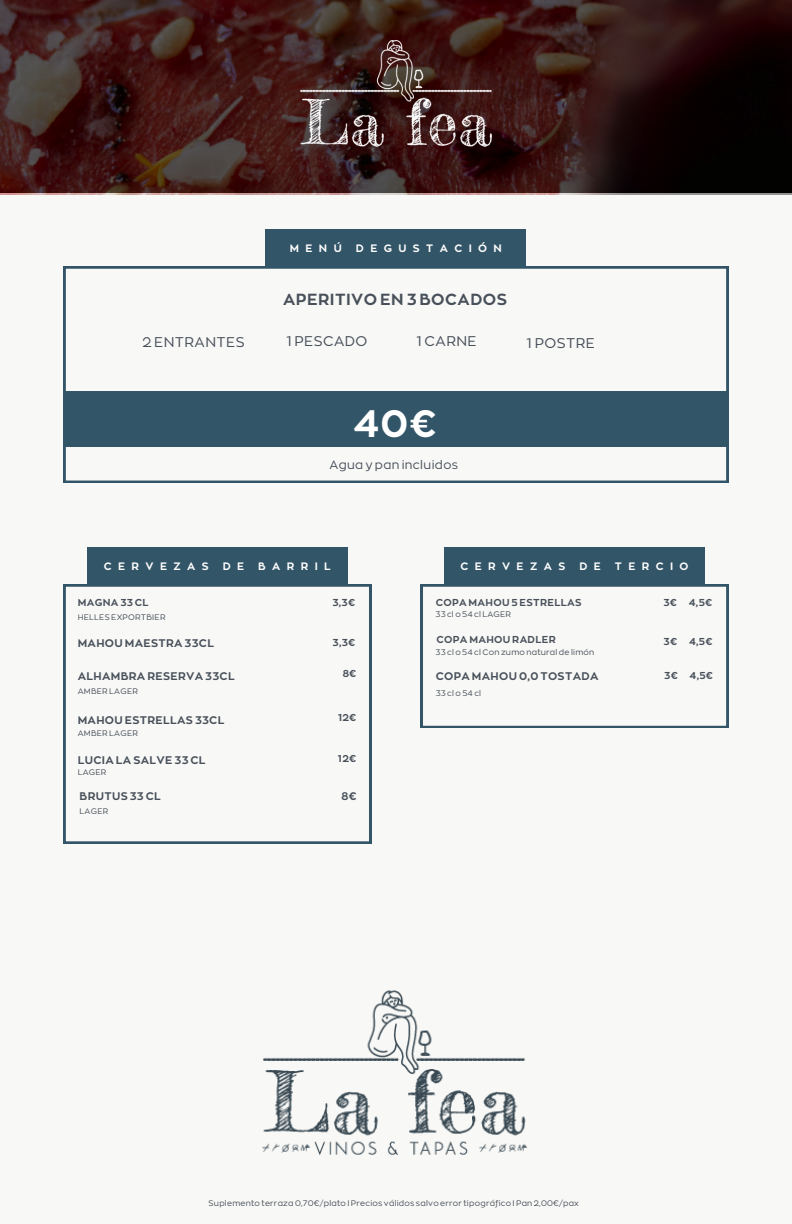
<style>
.page{position:relative;width:792px;height:1224px;background:#f8f8f6}
.page>*{position:absolute;margin:0;border:0;box-sizing:border-box;transform-origin:0 0}
.t1{font:38px "RTL Corporative Bold";color:#fff}
.t2{font:16px "RTL Corporative Bold";letter-spacing:.03em;color:#48505a}
.t3{font:14px "RTL Corporative Regular";letter-spacing:.03em;color:#48505a}
.t4{font:12px "RTL Corporative Regular";letter-spacing:.03em;color:#48505a}
.t5{font:11px "RTL Corporative Bold";letter-spacing:.03em;color:#48505a}
.t6{font:10.7px "RTL Corporative Bold";letter-spacing:.6em;color:#fff}
.t7{font:10px "RTL Corporative Bold";letter-spacing:.03em;color:#48505a}
.t8{font:8px "RTL Corporative Regular";letter-spacing:.03em;color:#48505a}
.t9{font:8px "RTL Corporative Regular";letter-spacing:.105em;color:#48505a}
</style>
<div class="page">
<img style="left:0;top:0;width:792px;height:195px">
<div style="left:87px;top:547px;width:261px;height:37px;background:#335568"></div>
<svg style="left:64px;top:584px;width:307px;height:259px"></svg>
<div style="left:444px;top:547px;width:261px;height:37px;background:#335568"></div>
<svg style="left:421px;top:584px;width:307px;height:144px"></svg>
<img style="left:300px;top:40px;width:192px;height:106px">
<div style="left:265px;top:229px;width:261px;height:37px;background:#335568"></div>
<svg style="left:64px;top:266px;width:664px;height:216px"></svg>
<div style="left:64px;top:391px;width:664px;height:55px;background:#335568"></div>
<img style="left:262px;top:990px;width:266px;height:165px">
<h6 class="t6" style="left:290px;top:241px;width:53px">MENÚ</h6>
<h6 class="t6" style="left:356px;top:241px;width:148px">DEGUSTACIÓN</h6>
<p class="t2" style="left:283px;top:288px;width:226px">APERITIVO EN 3 BOCADOS</p>
<h6 class="t3" style="left:143px;top:332px;width:104px">2 ENTRANTES</h6>
<h6 class="t3" style="left:287px;top:332px;width:82px">1 PESCADO</h6>
<h6 class="t3" style="left:417px;top:332px;width:62px">1 CARNE</h6>
<p class="t3" style="left:527px;top:333px;width:70px">1 POSTRE</p>
<h6 class="t1" style="left:354px;top:398px;width:84px">40€</h6>
<h6 class="t4" style="left:330px;top:457px;width:130px">Agua y pan incluidos</h6>
<p class="t6" style="left:104px;top:559px;width:106px">CERVEZAS</p>
<p class="t6" style="left:223px;top:559px;width:23px">D E</p>
<p class="t6" style="left:258px;top:559px;width:74px">BARRIL</p>
<p class="t7" style="left:78px;top:596px;width:72px">MAGNA 33 CL</p>
<h1 class="t7" style="left:332px;top:596px;width:24px">3,3€</h1>
<p class="t7" style="left:333px;top:636px;width:24px">3,3€</p>
<h6 class="t7" style="left:343px;top:667px;width:15px">8€</h6>
<h6 class="t7" style="left:338px;top:711px;width:20px">12€</h6>
<p class="t7" style="left:338px;top:752px;width:20px">12€</p>
<p class="t8" style="left:78px;top:611px;width:89px">HELLES EXPORTBIER</p>
<h6 class="t5" style="left:78px;top:636px;width:138px">MAHOU MAESTRA 33CL</h6>
<p class="t5" style="left:78px;top:668px;width:158px">ALHAMBRA RESERVA 33CL</p>
<p class="t5" style="left:78px;top:712px;width:148px">MAHOU ESTRELLAS 33CL</p>
<h6 class="t8" style="left:78px;top:685px;width:62px">AMBER LAGER</h6>
<h4 class="t8" style="left:78px;top:728px;width:62px">AMBER LAGER</h4>
<h4 class="t8" style="left:78px;top:767px;width:30px">LAGER</h4>
<p class="t5" style="left:78px;top:753px;width:129px">LUCIA LA SALVE 33 CL</p>
<h2 class="t5" style="left:80px;top:789px;width:83px">BRUTUS 33 CL</h2>
<p class="t8" style="left:80px;top:806px;width:30px">LAGER</p>
<p class="t5" style="left:341px;top:789px;width:17px">8€</p>
<h6 class="t6" style="left:460px;top:559px;width:106px">CERVEZAS</h6>
<h6 class="t6" style="left:579px;top:559px;width:23px">D E</h6>
<h6 class="t6" style="left:615px;top:559px;width:75px">TERCIO</h6>
<h4 class="t7" style="left:436px;top:596px;width:147px">COPA MAHOU 5 ESTRELLAS</h4>
<h6 class="t7" style="left:437px;top:633px;width:121px">COPA MAHOU RADLER</h6>
<h4 class="t5" style="left:436px;top:669px;width:164px">COPA MAHOU 0,0 TOSTADA</h4>
<p class="t7" style="left:664px;top:596px;width:15px">3€</p>
<h6 class="t7" style="left:689px;top:596px;width:25px">4,5€</h6>
<p class="t8" style="left:436px;top:609px;width:77px">33 cl o 54 cl LAGER</p>
<h6 class="t8" style="left:436px;top:647px;width:160px">33 cl o 54 cl Con zumo natural de limón</h6>
<h4 class="t9" style="left:436px;top:688px;width:47px">33clo54cl</h4>
<p class="t7" style="left:664px;top:635px;width:15px">3€</p>
<h6 class="t7" style="left:689px;top:635px;width:25px">4,5€</h6>
<h6 class="t7" style="left:664px;top:668px;width:15px">3€</h6>
<h6 class="t7" style="left:690px;top:668px;width:25px">4,5€</h6>
<h4 class="t8" style="left:209px;top:1198px;width:372px">Suplemento terraza 0,70€/plato I Precios válidos salvo error tipográfico I Pan 2,00€/pax</h4>
</div>
